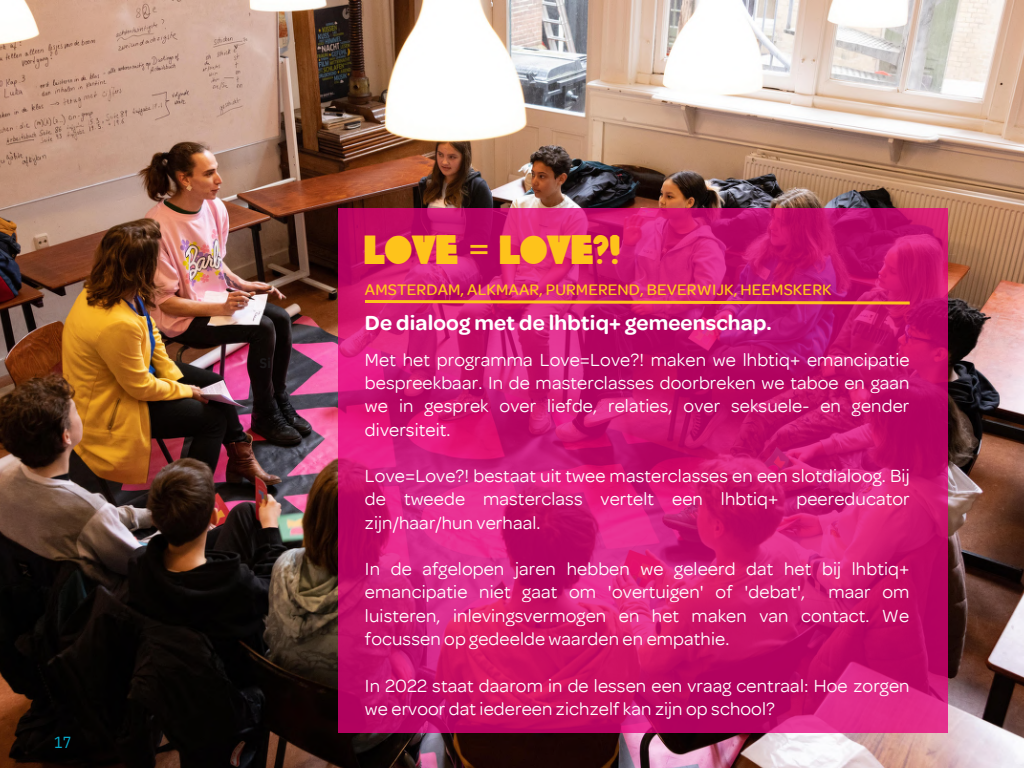
<style>
.page{position:relative;width:1024px;height:768px;background:#fff}
.page>*{position:absolute;margin:0;border:0;box-sizing:border-box;transform-origin:0 0}
.t1{font:41.4px "Basterds";letter-spacing:.01em;color:#fec31b}
.t2{font:600 22px "Omnes";letter-spacing:.01em;color:#fff}
.t3{font:19px/23.3px "Omnes";letter-spacing:.01em;color:#fff;text-align:justify}
.t4{font:500 16.4px "Omnes";letter-spacing:.01em;color:#fec31b}
.t5{font:16px "IBM Plex Sans Cond";color:#07a5c3}
</style>
<div class="page">
<img style="left:0;top:0;width:1024px;height:768px">
<svg style="left:338px;top:209px;width:609px;height:524px;background:#ca146f"></svg>
<svg style="left:362px;top:298px;width:551px;height:8px;background:#dc5752"></svg>
<p class="t5" style="left:54px;top:731px;width:19px">17</p>
<h1 class="t1" style="left:365px;top:227px;width:259px">LOVE = LOVE?!</h1>
<p class="t4" style="left:365px;top:280px;width:468px">AMSTERDAM, ALKMAAR, PURMEREND, BEVERWIJK, HEEMSKERK</p>
<p class="t2" style="left:365px;top:310px;width:408px">De dialoog met de lhbtiq+ gemeenschap.</p>
<p class="t3" style="left:365px;top:348px;width:546px">Met het programma Love=Love?! maken we lhbtiq+ emancipatie bespreekbaar. In de masterclasses doorbreken we taboe en gaan we in gesprek over liefde, relaties, over seksuele- en gender diversiteit.</p>
<p class="t3" style="left:365px;top:464px;width:546px">Love=Love?! bestaat uit twee masterclasses en een slotdialoog. Bij de tweede masterclass vertelt een lhbtiq+ peereducator zijn/haar/hun verhaal.</p>
<p class="t3" style="left:365px;top:557px;width:546px">In de afgelopen jaren hebben we geleerd dat het bij lhbtiq+ emancipatie niet gaat om 'overtuigen' of 'debat', maar om luisteren, inlevingsvermogen en het maken van contact. We focussen op gedeelde waarden en empathie.</p>
<p class="t3" style="left:365px;top:674px;width:546px">In 2022 staat daarom in de lessen een vraag centraal: Hoe zorgen we ervoor dat iedereen zichzelf kan zijn op school?</p>
</div>
